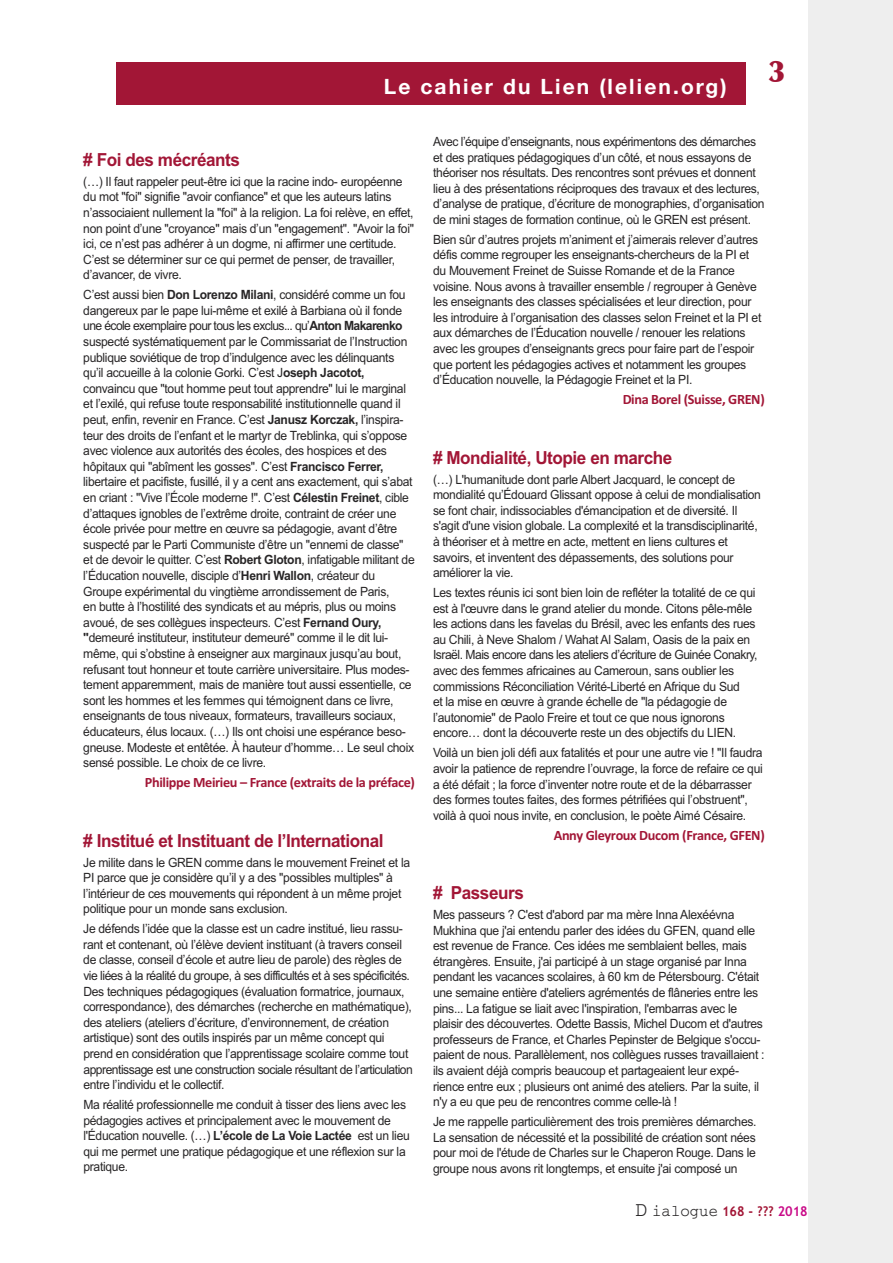
<style>
.page{position:relative;width:893px;height:1263px;background:#fff}
.page>*{position:absolute;margin:0;border:0;box-sizing:border-box;transform-origin:0 0}
.t1{font:900 30px "Optima";color:#a21636;scale:.95 1}
.t2{font:700 21px "Helvetica Neue";letter-spacing:.1em;color:#fff}
.t3{font:700 18px "Arial";letter-spacing:-.025em;color:#a21636;scale:.95 1}
.t4{font:16.5px "Courier";color:#272526;scale:.95 1}
.t5{font:700 14.25px "Calibri";letter-spacing:-.025em;color:#a21636}
.t6{font:12.75px/15.6px "Arial";letter-spacing:-.025em;color:#272526;scale:.95 1}
.s1{font-weight:700}
.s2{font-size:21px}
.s3{font-family:"Trebuchet MS";font-weight:700;font-size:13.5px;color:#a21636}
.s4{font-family:"Trebuchet MS";font-weight:700;font-size:13.5px;color:#c90b88}
</style>
<div class="page">
<div style="left:116px;top:62px;width:629px;height:43px;background:#a21636"></div>
<div style="left:808px;top:0;width:85px;height:1263px;background:#eee"></div>
<h2 class="t2" style="left:384px;top:74px;width:344px">Le cahier du Lien (lelien.org)</h2>
<h1 class="t1" style="left:768px;top:53px;width:19px">3</h1>
<h3 class="t3" style="left:83px;top:149px;width:166px"># Foi des mécréants</h3>
<p class="t6" style="left:83px;top:173px;width:350px">(…) Il faut rappeler peut-être ici que la racine indo- européenne du mot "foi" signifie "avoir confiance" et que les auteurs latins n’associaient nullement la "foi" à la religion. La foi relève, en effet, non point d’une "croyance" mais d’un "engagement". "Avoir la foi" ici, ce n’est pas adhérer à un dogme, ni affirmer une certitude.<br>C’est se déterminer sur ce qui permet de penser, de travailler, d’avancer, de vivre.</p>
<p class="t6" style="left:83px;top:287px;width:350px">C’est aussi bien <span class="s1">Don Lorenzo Milani</span>, considéré comme un fou dangereux par le pape lui-même et exilé à Barbiana où il fonde une école exemplaire pour tous les exclus... qu’<span class="s1">Anton Makarenko </span>suspecté systématiquement par le Commissariat de l’Instruction publique soviétique de trop d’indulgence avec les délinquants qu’il accueille à la colonie Gorki. C’est J<span class="s1">oseph Jacotot, </span>convaincu que "tout homme peut tout apprendre" lui le marginal et l’exilé, qui refuse toute responsabilité institutionnelle quand il peut, enfin, revenir en France. C’est <span class="s1">Janusz Korczak,</span> l’inspira&shy;teur des droits de l’enfant et le martyr de Treblinka, qui s’oppose avec violence aux autorités des écoles, des hospices et des hôpitaux qui "abîment les gosses". C’est <span class="s1">Francisco Ferrer, </span>libertaire et pacifiste, fusillé, il y a cent ans exactement, qui s’abat en criant : "Vive l’École moderne !". C’est <span class="s1">Célestin Freinet</span>, cible d’attaques ignobles de l’extrême droite, contraint de créer une école privée pour mettre en œuvre sa pédagogie, avant d’être suspecté par le Parti Communiste d’être un "ennemi de classe" et de devoir le quitter. C’est <span class="s1">Robert Gloton</span>, infatigable militant de l’Éducation nouvelle, disciple d’<span class="s1">Henri Wallon</span>, créateur du Groupe expérimental du vingtième arrondissement de Paris,<br>en butte à l’hostilité des syndicats et au mépris, plus ou moins avoué, de ses collègues inspecteurs. C’est <span class="s1">Fernand Oury, "</span>demeuré instituteur, instituteur demeuré" comme il le dit lui&shy;même, qui s’obstine à enseigner aux marginaux jusqu’au bout, refusant tout honneur et toute carrière universitaire. Plus modes&shy;tement apparemment, mais de manière tout aussi essentielle, ce sont les hommes et les femmes qui témoignent dans ce livre, enseignants de tous niveaux, formateurs, travailleurs sociaux, éducateurs, élus locaux. (…) Ils ont choisi une espérance beso&shy;gneuse. Modeste et entêtée. À hauteur d’homme… Le seul choix sensé possible. Le choix de ce livre.</p>
<p class="t5" style="left:145px;top:774px;width:272px">Philippe Meirieu – France (extraits de la préface)</p>
<h3 class="t3" style="left:83px;top:830px;width:318px"># Institué et Instituant de l’International</h3>
<p class="t6" style="left:83px;top:854px;width:346px">Je milite dans le GREN comme dans le mouvement Freinet et la PI parce que je considère qu’il y a des "possibles multiples" à l’intérieur de ces mouvements qui répondent à un même projet politique pour un monde sans exclusion.</p>
<p class="t6" style="left:83px;top:921px;width:348px">Je défends l’idée que la classe est un cadre institué, lieu rassu&shy;rant et contenant, où l’élève devient instituant (à travers conseil de classe, conseil d’école et autre lieu de parole) des règles de vie liées à la réalité du groupe, à ses difficultés et à ses spécificités.<br>Des techniques pédagogiques (évaluation formatrice, journaux, correspondance), des démarches (recherche en mathématique), des ateliers (ateliers d’écriture, d’environnement, de création artistique) sont des outils inspirés par un même concept qui prend en considération que l’apprentissage scolaire comme tout apprentissage est une construction sociale résultant de l’articulation entre l’individu et le collectif.</p>
<p class="t6" style="left:83px;top:1097px;width:345px">Ma réalité professionnelle me conduit à tisser des liens avec les pédagogies actives et principalement avec le mouvement de l'Éducation nouvelle. (…) <span class="s1">L’école de La Voie Lactée</span> est un lieu qui me permet une pratique pédagogique et une réflexion sur la pratique.</p>
<p class="t6" style="left:433px;top:134px;width:350px">Avec l’équipe d’enseignants, nous expérimentons des démarches et des pratiques pédagogiques d’un côté, et nous essayons de théoriser nos résultats. Des rencontres sont prévues et donnent lieu à des présentations réciproques des travaux et des lectures, d’analyse de pratique, d’écriture de monographies, d’organisation de mini stages de formation continue, où le GREN est présent.</p>
<p class="t6" style="left:433px;top:232px;width:347px">Bien sûr d’autres projets m’animent et j’aimerais relever d’autres défis comme regrouper les enseignants-chercheurs de la PI et du Mouvement Freinet de Suisse Romande et de la France voisine. Nous avons à travailler ensemble / regrouper à Genève les enseignants des classes spécialisées et leur direction, pour les introduire à l’organisation des classes selon Freinet et la PI et aux démarches de l’Éducation nouvelle / renouer les relations avec les groupes d’enseignants grecs pour faire part de l’espoir que portent les pédagogies actives et notamment les groupes d’Éducation nouvelle, la Pédagogie Freinet et la PI.</p>
<p class="t5" style="left:623px;top:391px;width:144px">Dina Borel (Suisse, GREN)</p>
<h3 class="t3" style="left:433px;top:447px;width:254px"># Mondialité, Utopie en marche</h3>
<p class="t6" style="left:433px;top:471px;width:347px">(…) L'humanitude dont parle Albert Jacquard, le concept de mondialité qu’Édouard Glissant oppose à celui de mondialisation se font chair, indissociables d'émancipation et de diversité. Il s'agit d'une vision globale. La complexité et la transdisciplinarité, à théoriser et à mettre en acte, mettent en liens cultures et savoirs, et inventent des dépassements, des solutions pour améliorer la vie.</p>
<p class="t6" style="left:433px;top:585px;width:343px">Les textes réunis ici sont bien loin de refléter la totalité de ce qui est à l'œuvre dans le grand atelier du monde. Citons pêle-mêle les actions dans les favelas du Brésil, avec les enfants des rues au Chili, à Neve Shalom / Wahat Al Salam, Oasis de la paix en Israël. Mais encore dans les ateliers d’écriture de Guinée Conakry, avec des femmes africaines au Cameroun, sans oublier les commissions Réconciliation Vérité-Liberté en Afrique du Sud<br>et la mise en œuvre à grande échelle de "la pédagogie de l’autonomie" de Paolo Freire et tout ce que nous ignorons encore… dont la découverte reste un des objectifs du LIEN.</p>
<p class="t6" style="left:433px;top:745px;width:349px">Voilà un bien joli défi aux fatalités et pour une autre vie ! "Il faudra avoir la patience de reprendre l’ouvrage, la force de refaire ce qui a été défait ; la force d’inventer notre route et de la débarrasser des formes toutes faites, des formes pétrifiées qui l’obstruent", voilà à quoi nous invite, en conclusion, le poète Aimé Césaire.</p>
<p class="t5" style="left:554px;top:826px;width:213px">Anny Gleyroux Ducom (France, GFEN)</p>
<h3 class="t3" style="left:433px;top:882px;width:97px"># Passeurs</h3>
<p class="t6" style="left:433px;top:907px;width:350px">Mes passeurs ? C'est d'abord par ma mère Inna Alexéévna Mukhina que j'ai entendu parler des idées du GFEN, quand elle est revenue de France. Ces idées me semblaient belles, mais étrangères. Ensuite, j'ai participé à un stage organisé par Inna pendant les vacances scolaires, à 60 km de Pétersbourg. C'était une semaine entière d'ateliers agrémentés de flâneries entre les pins... La fatigue se liait avec l'inspiration, l'embarras avec le plaisir des découvertes. Odette Bassis, Michel Ducom et d'autres professeurs de France, et Charles Pepinster de Belgique s'occu&shy;paient de nous. Parallèlement, nos collègues russes travaillaient : ils avaient déjà compris beaucoup et partageaient leur expé&shy;rience entre eux ; plusieurs ont animé des ateliers. Par la suite, il n'y a eu que peu de rencontres comme celle-là !</p>
<p class="t6" style="left:433px;top:1114px;width:342px;text-align:justify">Je me rappelle particulièrement des trois premières démarches.<br>La sensation de nécessité et la possibilité de création sont nées pour moi de l'étude de Charles sur le Chaperon Rouge. Dans le groupe nous avons rit longtemps, et ensuite j'ai composé un</p>
<p class="t4" style="left:636px;top:1205px;width:183px"><span class="s2">D</span> ialogue <span class="s3">168 - ???</span> <span class="s4">2018</span></p>
</div>
